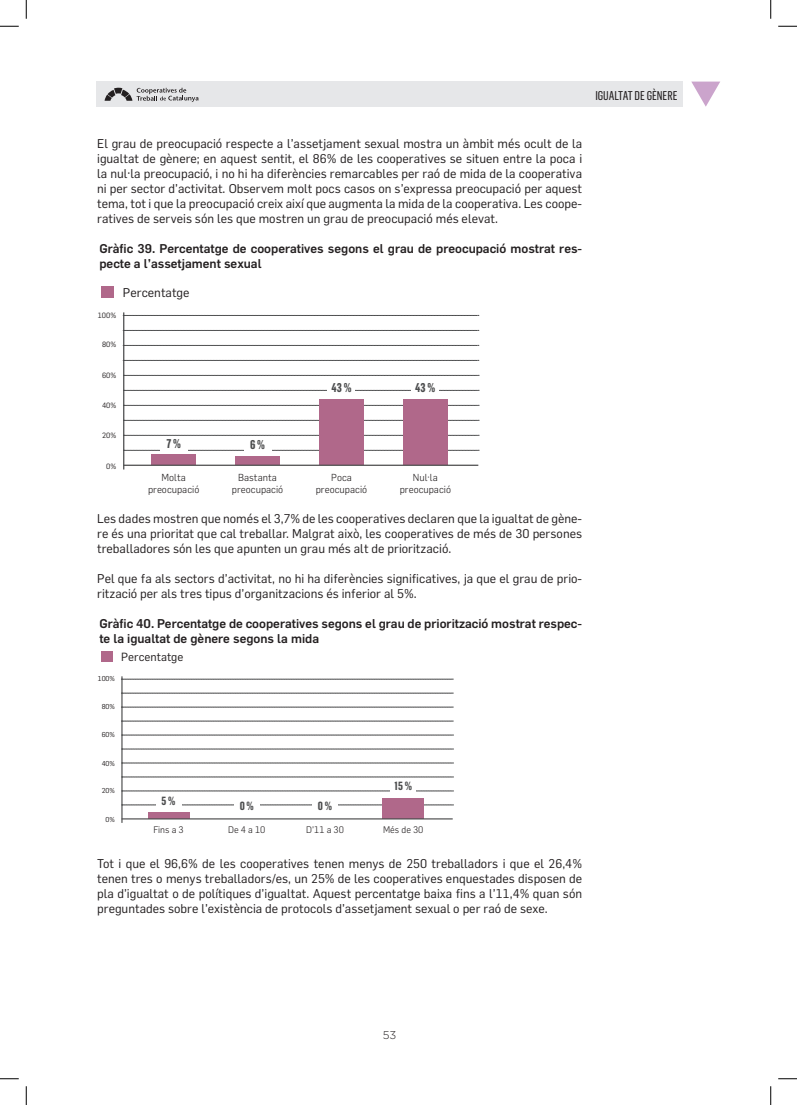
<style>
.page{position:relative;width:797px;height:1105px;background:#fff}
.page>*{position:absolute;margin:0;border:0;box-sizing:border-box;transform-origin:0 0}
.t1{font:12.5px/15px "Flama";color:#231f20;text-align:justify}
.t2{font:500 12.5px/15px "Flama";color:#231f20}
.t3{font:12.5px "Flama Condensed Basic";color:#231f20}
.t4{font:700 12.5px "Flama Condensed";color:#4b4c4d}
.t5{font:11.62px "Flama";color:#231f20}
.t6{font:700 11.62px "Flama Condensed";color:#4b4c4d}
.t7{font:300 11.25px "Gotham";color:#231f20}
.t8{font:300 10px/12px "Flama";color:#231f20;text-align:center}
.t9{font:300 9.38px "Flama";color:#231f20}
.t10{font:7.5px "Flama";color:#231f20}
.t11{font:7px "Flama";color:#231f20}
</style>
<div class="page">
<div style="left:96px;top:82px;width:586px;height:25px;background:#e6e7e9"></div>
<svg style="left:105px;top:88px;width:93px;height:14px"></svg>
<svg style="left:691px;top:82px;width:29px;height:25px"></svg>
<svg style="left:124px;top:450px;width:355px;height:1px"></svg>
<svg style="left:124px;top:420px;width:355px;height:1px"></svg>
<svg style="left:124px;top:390px;width:355px;height:1px"></svg>
<svg style="left:124px;top:360px;width:355px;height:1px"></svg>
<svg style="left:124px;top:330px;width:355px;height:1px"></svg>
<svg style="left:124px;top:435px;width:355px;height:1px"></svg>
<svg style="left:124px;top:405px;width:355px;height:1px"></svg>
<svg style="left:124px;top:375px;width:355px;height:1px"></svg>
<svg style="left:124px;top:345px;width:355px;height:1px"></svg>
<svg style="left:124px;top:315px;width:355px;height:1px"></svg>
<hr style="left:123px;top:312px;width:1px;height:157px;background:#4b4c4d">
<div style="left:152px;top:454px;width:44px;height:11px;background:#b0688a"></div>
<div style="left:160px;top:436px;width:27px;height:17px;background:#fff"></div>
<div style="left:235px;top:456px;width:44px;height:9px;background:#b0688a"></div>
<div style="left:244px;top:437px;width:27px;height:17px;background:#fff"></div>
<div style="left:319px;top:399px;width:44px;height:66px;background:#b0688a"></div>
<div style="left:328px;top:380px;width:27px;height:18px;background:#fff"></div>
<div style="left:403px;top:399px;width:44px;height:66px;background:#b0688a"></div>
<div style="left:412px;top:380px;width:27px;height:18px;background:#fff"></div>
<hr style="left:123px;top:465px;width:355px;height:1px;background:#4b4c4d">
<div style="left:101px;top:287px;width:13px;height:11px;background:#b0688a"></div>
<svg style="left:122px;top:805px;width:331px;height:1px"></svg>
<svg style="left:122px;top:777px;width:331px;height:1px"></svg>
<svg style="left:122px;top:749px;width:331px;height:1px"></svg>
<svg style="left:122px;top:721px;width:331px;height:1px"></svg>
<svg style="left:122px;top:693px;width:331px;height:1px"></svg>
<svg style="left:122px;top:791px;width:331px;height:1px"></svg>
<svg style="left:122px;top:763px;width:331px;height:1px"></svg>
<svg style="left:122px;top:735px;width:331px;height:1px"></svg>
<svg style="left:122px;top:707px;width:331px;height:1px"></svg>
<svg style="left:122px;top:679px;width:331px;height:1px"></svg>
<hr style="left:121px;top:676px;width:1px;height:147px;background:#4b4c4d">
<div style="left:148px;top:812px;width:41px;height:6px;background:#b0688a"></div>
<div style="left:156px;top:793px;width:25px;height:16px;background:#fff"></div>
<div style="left:234px;top:799px;width:25px;height:16px;background:#fff"></div>
<div style="left:312px;top:799px;width:26px;height:16px;background:#fff"></div>
<div style="left:383px;top:798px;width:41px;height:20px;background:#b0688a"></div>
<div style="left:390px;top:779px;width:26px;height:16px;background:#fff"></div>
<hr style="left:122px;top:818px;width:330px;height:1px;background:#4b4c4d">
<div style="left:101px;top:651px;width:11px;height:11px;background:#b0688a"></div>
<svg style="left:0;top:25px;width:19px;height:2px"></svg>
<svg style="left:778px;top:25px;width:19px;height:2px"></svg>
<svg style="left:0;top:1078px;width:19px;height:1px"></svg>
<svg style="left:778px;top:1078px;width:19px;height:1px"></svg>
<svg style="left:25px;top:0;width:2px;height:19px"></svg>
<svg style="left:25px;top:1086px;width:2px;height:19px"></svg>
<svg style="left:770px;top:0;width:1px;height:19px"></svg>
<svg style="left:770px;top:1086px;width:1px;height:19px"></svg>
<p class="t3" style="left:595px;top:88px;width:84px">IGUALTAT DE GÈNERE</p>
<p class="t1" style="left:97px;top:135px;width:486px">El grau de preocupació respecte a l’assetjament sexual mostra un àmbit més ocult de la igualtat de gènere; en aquest sentit, el 86% de les cooperatives se situen entre la poca i la nul·la preocupació, i no hi ha diferències remarcables per raó de mida de la cooperativa ni per sector d’activitat. Observem molt pocs casos on s’expressa preocupació per aquest tema, tot i que la preocupació creix així que augmenta la mida de la cooperativa. Les coope&shy;ratives de serveis són les que mostren un grau de preocupació més elevat.</p>
<p class="t2" style="left:99px;top:240px;width:484px">Gràfic 39. Percentatge de cooperatives segons el grau de preocupació mostrat res&shy;pecte a l’assetjament sexual</p>
<p class="t10" style="left:98px;top:311px;width:20px">100%</p>
<p class="t10" style="left:102px;top:340px;width:16px">80%</p>
<p class="t10" style="left:102px;top:371px;width:16px">60%</p>
<p class="t10" style="left:102px;top:401px;width:16px">40%</p>
<p class="t10" style="left:102px;top:430px;width:16px">20%</p>
<p class="t10" style="left:106px;top:461px;width:12px">0%</p>
<p class="t1" style="left:123px;top:285px;width:68px">Percentatge</p>
<p class="t4" style="left:166px;top:436px;width:16px">7 %</p>
<p class="t8" style="left:148px;top:471px;width:53px">Molta preocupació</p>
<p class="t4" style="left:250px;top:436px;width:17px">6 %</p>
<p class="t8" style="left:232px;top:471px;width:53px">Bastanta preocupació</p>
<p class="t4" style="left:331px;top:380px;width:22px">43 %</p>
<p class="t8" style="left:316px;top:471px;width:53px">Poca preocupació</p>
<p class="t4" style="left:415px;top:380px;width:22px">43 %</p>
<p class="t8" style="left:399px;top:471px;width:53px">Nul·la preocupació</p>
<p class="t1" style="left:97px;top:510px;width:486px">Les dades mostren que només el 3,7% de les cooperatives declaren que la igualtat de gène&shy;re és una prioritat que cal treballar. Malgrat això, les cooperatives de més de 30 persones treballadores són les que apunten un grau més alt de priorització.</p>
<p class="t1" style="left:97px;top:570px;width:486px">Pel que fa als sectors d’activitat, no hi ha diferències significatives, ja que el grau de prio&shy;rització per als tres tipus d’organitzacions és inferior al 5%.</p>
<p class="t2" style="left:99px;top:615px;width:484px">Gràfic 40. Percentatge de cooperatives segons el grau de priorització mostrat respec&shy;te la igualtat de gènere segons la mida</p>
<p class="t11" style="left:98px;top:675px;width:19px">100%</p>
<p class="t11" style="left:102px;top:702px;width:15px">80%</p>
<p class="t11" style="left:102px;top:730px;width:15px">60%</p>
<p class="t11" style="left:102px;top:759px;width:15px">40%</p>
<p class="t11" style="left:102px;top:786px;width:15px">20%</p>
<p class="t11" style="left:106px;top:815px;width:11px">0%</p>
<p class="t9" style="left:153px;top:824px;width:32px">Fins a 3</p>
<p class="t5" style="left:121px;top:650px;width:64px">Percentatge</p>
<p class="t6" style="left:394px;top:779px;width:19px">15 %</p>
<p class="t6" style="left:162px;top:793px;width:15px">5 %</p>
<p class="t6" style="left:240px;top:799px;width:16px">0 %</p>
<p class="t6" style="left:318px;top:799px;width:16px">0 %</p>
<p class="t9" style="left:306px;top:824px;width:39px">D’11 a 30</p>
<p class="t9" style="left:383px;top:824px;width:42px">Més de 30</p>
<p class="t9" style="left:228px;top:824px;width:39px">De 4 a 10</p>
<p class="t1" style="left:97px;top:855px;width:486px">Tot i que el 96,6% de les cooperatives tenen menys de 250 treballadors i que el 26,4% tenen tres o menys treballadors/es, un 25% de les cooperatives enquestades disposen de pla d’igualtat o de polítiques d’igualtat. Aquest percentatge baixa fins a l’11,4% quan són preguntades sobre l’existència de protocols d’assetjament sexual o per raó de sexe.</p>
<p class="t7" style="left:383px;top:1028px;width:15px">53</p>
</div>
